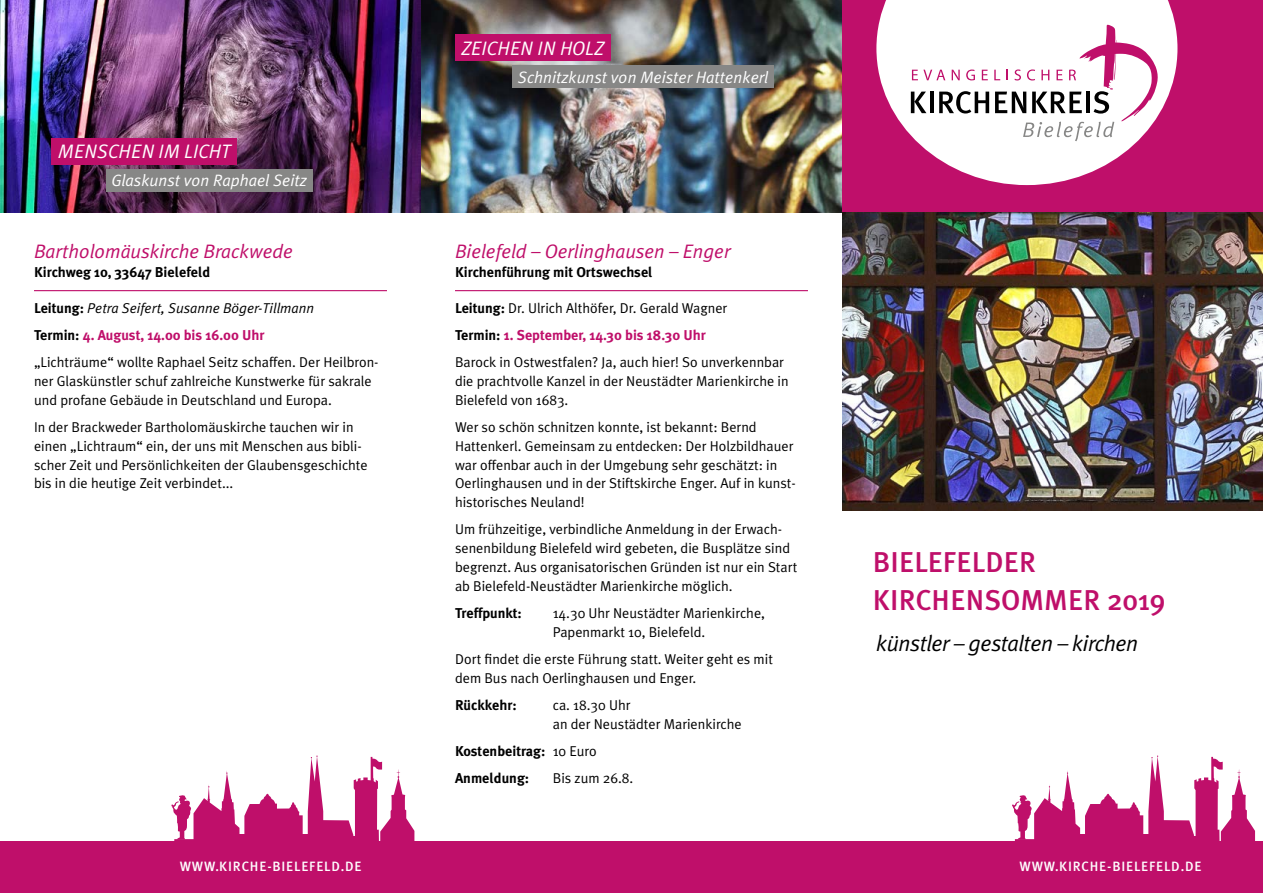
<style>
.page{position:relative;width:1263px;height:893px;background:#fff}
.page>*{position:absolute;margin:0;border:0;box-sizing:border-box;transform-origin:0 0}
.t1{font:500 28.65px/37.5px "Meta Plus";letter-spacing:.005em;color:#bf0f6a}
.t2{font:italic 22.35px "Meta Plus Normal";letter-spacing:-.02em;color:#000}
.t3{font:italic 19.5px "Meta Plus Normal";color:#bf0f6a}
.t4{font:italic 19.5px "Meta Plus Normal";letter-spacing:.015em;color:#fff}
.t5{font:italic 16.5px "Meta Plus Normal";color:#fff}
.t6{font:14.25px/18.8px "Meta Plus Normal";color:#000}
.t7{font:700 14.25px/27.3px "Meta Plus";color:#000}
.t8{font:700 14.25px "Meta Plus";color:#bf0f6a}
.t9{font:italic 14.25px "Meta Plus Normal";color:#000}
.t10{font:500 13.5px "Meta Plus";letter-spacing:.06em;color:#fff}
.s1{font-family:"Meta Plus";font-weight:700;font-style:normal}
.s2{color:#000}
.s3{font-family:"Meta Plus";font-weight:700}
.s4{font-family:"Meta Plus Normal";font-weight:400}
</style>
<div class="page">
<img style="left:0;top:0;width:842px;height:213px">
<div style="left:833px;top:842px;width:430px;height:51px;background:#bf0f6a"></div>
<svg style="left:1012px;top:755px;width:243px;height:87px"></svg>
<div style="left:1068px;top:834px;width:89px;height:19px;background:#bf0f6a"></div>
<svg style="left:171px;top:755px;width:243px;height:87px"></svg>
<div style="left:228px;top:834px;width:88px;height:19px;background:#bf0f6a"></div>
<div style="left:842px;top:0;width:421px;height:213px;background:#bf0f6a"></div>
<svg style="left:876px;top:0;width:301px;height:185px;fill:#fff"></svg>
<svg style="left:911px;top:25px;width:247px;height:116px;background:#e8dbe1"></svg>
<div style="left:0;top:842px;width:838px;height:51px;background:#bf0f6a"></div>
<img style="left:842px;top:213px;width:421px;height:297px">
<div style="left:52px;top:138px;width:185px;height:27px;background:#bf0f6a"></div>
<div style="left:455px;top:34px;width:155px;height:27px;background:#bf0f6a"></div>
<div style="left:106px;top:169px;width:207px;height:23px;background:#878786"></div>
<div style="left:512px;top:65px;width:262px;height:23px;background:#878786"></div>
<hr style="left:34px;top:290px;width:353px;height:1px;background:#bf0f6a">
<hr style="left:455px;top:290px;width:353px;height:1px;background:#bf0f6a">
<h3 class="t4" style="left:58px;top:140px;width:174px">MENSCHEN IM LICHT</h3>
<p class="t5" style="left:111px;top:171px;width:197px">Glaskunst von Raphael Seitz</p>
<h3 class="t3" style="left:34px;top:240px;width:260px">Bartholomäuskirche Brackwede</h3>
<p class="t7" style="left:34px;top:258px;width:178px">Kirchweg 10, 33647 Bielefeld</p>
<p class="t9" style="left:34px;top:300px;width:282px"><span class="s1">Leitung:</span> Petra Seifert, Susanne Böger-Tillmann</p>
<p class="t8" style="left:34px;top:327px;width:232px"><span class="s2">Termin:</span> 4. August, 14.00 bis 16.00 Uhr</p>
<p class="t6" style="left:34px;top:353px;width:346px">„Lichträume“ wollte Raphael Seitz schaffen. Der Heilbron&shy;ner Glaskünstler schuf zahlreiche Kunstwerke für sakrale und profane Gebäude in Deutschland und Europa.</p>
<p class="t6" style="left:34px;top:418px;width:335px">In der Brackweder Bartholomäuskirche tauchen wir in einen „Lichtraum“ ein, der uns mit Menschen aus bibli&shy;scher Zeit und Persönlichkeiten der Glaubensgeschichte bis in die heutige Zeit verbindet...</p>
<p class="t10" style="left:180px;top:859px;width:184px">WWW.KIRCHE-BIELEFELD.DE</p>
<h3 class="t4" style="left:461px;top:37px;width:144px">ZEICHEN IN HOLZ</h3>
<p class="t5" style="left:518px;top:67px;width:252px">Schnitzkunst von Meister Hattenkerl</p>
<h3 class="t3" style="left:455px;top:240px;width:277px">Bielefeld – Oerlinghausen – Enger</h3>
<p class="t7" style="left:455px;top:258px;width:199px">Kirchenführung mit Ortswechsel</p>
<p class="t6" style="left:455px;top:298px;width:274px"><span class="s3">Leitung:</span> Dr. Ulrich Althöfer, Dr. Gerald Wagner</p>
<p class="t8" style="left:455px;top:327px;width:252px"><span class="s2">Termin:</span> 1. September, 14.30 bis 18.30 Uhr</p>
<p class="t6" style="left:455px;top:353px;width:335px">Barock in Ostwestfalen? Ja, auch hier! So unverkennbar die prachtvolle Kanzel in der Neustädter Marienkirche in<br>Bielefeld von 1683.</p>
<p class="t6" style="left:455px;top:418px;width:342px">Wer so schön schnitzen konnte, ist bekannt: Bernd Hattenkerl. Gemeinsam zu entdecken: Der Holzbildhauer war offenbar auch in der Umgebung sehr geschätzt: in Oerlinghausen und in der Stiftskirche Enger. Auf in kunst&shy;historisches Neuland!</p>
<p class="t6" style="left:455px;top:520px;width:344px">Um frühzeitige, verbindliche Anmeldung in der Erwach&shy;senenbildung Bielefeld wird gebeten, die Busplätze sind begrenzt. Aus organisatorischen Gründen ist nur ein Start ab Bielefeld-Neustädter Marienkirche möglich.</p>
<p class="t7" style="left:455px;top:599px;width:68px">Treffpunkt:</p>
<p class="t6" style="left:553px;top:603px;width:214px">14.30 Uhr Neustädter Marienkirche,<br>Papenmarkt 10, Bielefeld.</p>
<p class="t6" style="left:455px;top:649px;width:319px">Dort findet die erste Führung statt. Weiter geht es mit dem Bus nach Oerlinghausen und Enger.</p>
<p class="t7" style="left:455px;top:691px;width:63px">Rückkehr:</p>
<p class="t6" style="left:553px;top:695px;width:190px">ca. 18.30 Uhr<br>an der Neustädter Marienkirche</p>
<p class="t7" style="left:455px;top:737px;width:143px">Kostenbeitrag: <span class="s4">10 Euro<br></span>Anmeldung:</p>
<p class="t6" style="left:553px;top:769px;width:82px">Bis zum 26.8.</p>
<h1 class="t1" style="left:873px;top:543px;width:294px">BIELEFELDER<br>KIRCHENSOMMER 2019</h1>
<h2 class="t2" style="left:876px;top:631px;width:264px">künstler – gestalten – kirchen</h2>
<p class="t10" style="left:1019px;top:859px;width:184px">WWW.KIRCHE-BIELEFELD.DE</p>
</div>
